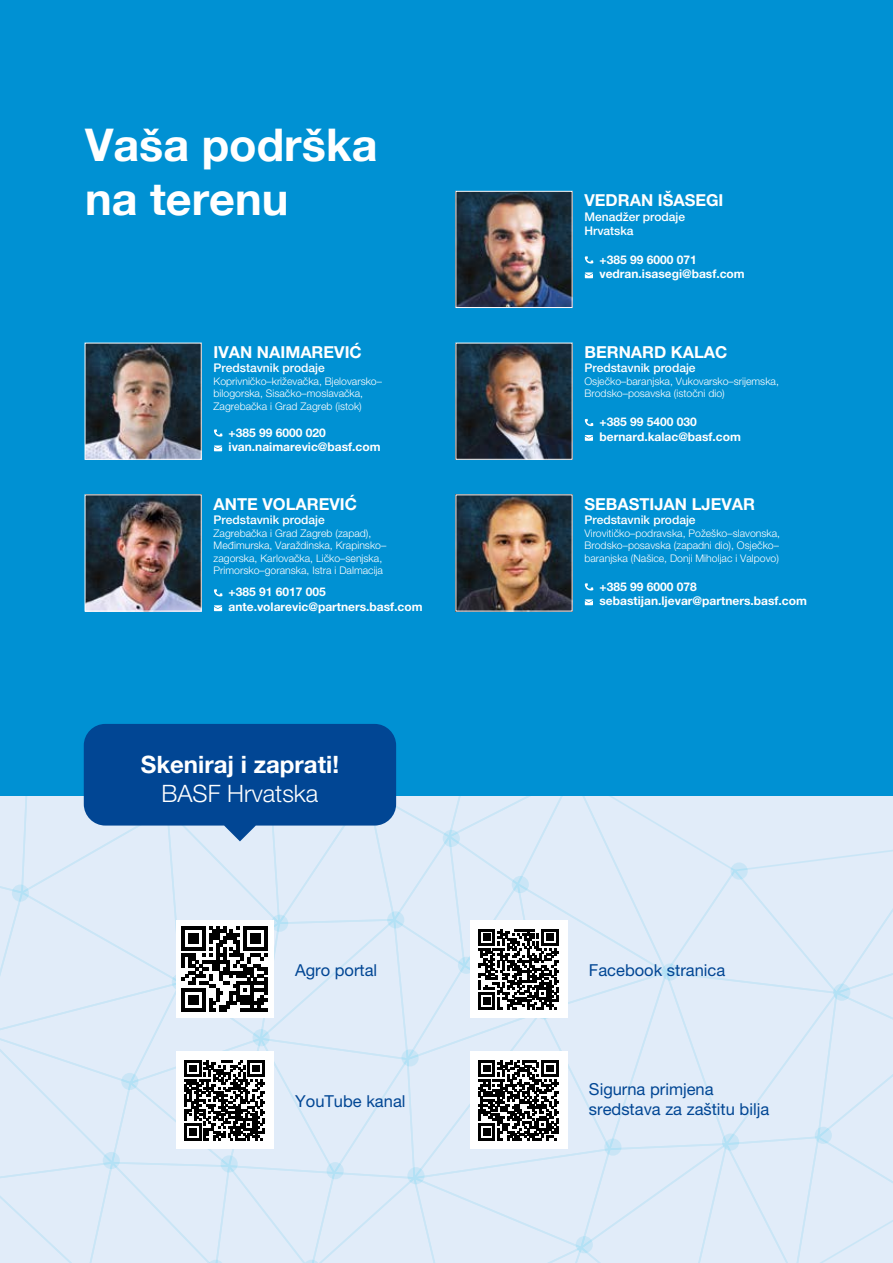
<style>
.page{position:relative;width:893px;height:1263px;background:#fff}
.page>*{position:absolute;margin:0;border:0;box-sizing:border-box;transform-origin:0 0}
.t1{font:700 45px/54px "Helvetica Neue";color:#fff}
.t2{font:700 24px "Helvetica Neue LT Pro";color:#fff}
.t3{font:300 24px "Helvetica Neue LT Pro";color:#fff}
.t4{font:16.5px/19.8px "Helvetica Neue LT Pro";color:#014694}
.t5{font:700 16.5px "Helvetica Neue LT Pro";color:#fff}
.t6{font:700 12px/14.4px "Helvetica Neue LT Pro";color:#fff}
.t7{font:500 12px/14.4px "Helvetica Neue LT Pro";color:#fff}
.t8{font:300 10.5px/12.6px "Helvetica Neue LT Pro";color:#fff}
</style>
<div class="page">
<div style="left:0;top:0;width:893px;height:795px;background:#0091d3"></div>
<svg style="left:214px;top:445px;width:8px;height:6px"></svg>
<svg style="left:214px;top:429px;width:9px;height:8px"></svg>
<img style="left:87px;top:345px;width:113px;height:113px">
<div style="left:85px;top:343px;width:117px;height:117px;border:1px solid #fff"></div>
<svg style="left:214px;top:605px;width:8px;height:6px"></svg>
<svg style="left:214px;top:589px;width:9px;height:8px"></svg>
<img style="left:87px;top:496px;width:113px;height:113px">
<div style="left:85px;top:494px;width:117px;height:117px;border:1px solid #fff"></div>
<svg style="left:585px;top:435px;width:8px;height:6px"></svg>
<svg style="left:585px;top:419px;width:8px;height:7px"></svg>
<img style="left:458px;top:345px;width:112px;height:113px">
<svg style="left:585px;top:599px;width:8px;height:6px"></svg>
<svg style="left:585px;top:583px;width:8px;height:8px"></svg>
<img style="left:458px;top:496px;width:112px;height:113px">
<svg style="left:585px;top:272px;width:8px;height:6px"></svg>
<svg style="left:585px;top:256px;width:8px;height:8px"></svg>
<img style="left:458px;top:193px;width:112px;height:113px">
<div style="left:456px;top:191px;width:116px;height:117px;border:1px solid #fff"></div>
<svg style="left:0;top:724px;width:893px;height:539px"></svg>
<h1 class="t1" style="left:85px;top:119px;width:294px">Vaša podrška na terenu</h1>
<h3 class="t5" style="left:214px;top:342px;width:150px">IVAN NAIMAREVIĆ</h3>
<p class="t7" style="left:214px;top:361px;width:113px">Predstavnik prodaje</p>
<p class="t8" style="left:214px;top:375px;width:170px">Koprivničko–križevačka, Bjelovarsko– bilogorska, Sisačko–moslavačka,<br>Zagrebačka i Grad Zagreb (istok)</p>
<p class="t6" style="left:229px;top:425px;width:154px">+385 99 6000 020 ivan.naimarevic@basf.com</p>
<h3 class="t5" style="left:214px;top:493px;width:145px">ANTE VOLAREVIĆ</h3>
<p class="t7" style="left:214px;top:512px;width:113px">Predstavnik prodaje</p>
<p class="t8" style="left:214px;top:526px;width:174px">Zagrebačka i Grad Zagreb (zapad), Međimurska, Varaždinska, Krapinsko– zagorska, Karlovačka, Ličko–senjska, Primorsko–goranska, Istra i Dalmacija</p>
<p class="t6" style="left:229px;top:585px;width:196px">+385 91 6017 005 ante.volarevic@partners.basf.com</p>
<h2 class="t2" style="left:141px;top:749px;width:200px">Skeniraj i zaprati!</h2>
<h2 class="t3" style="left:161px;top:778px;width:158px">BASF Hrvatska</h2>
<h3 class="t4" style="left:295px;top:960px;width:84px">Agro portal</h3>
<h3 class="t4" style="left:295px;top:1091px;width:112px">YouTube kanal</h3>
<h3 class="t5" style="left:584px;top:190px;width:141px">VEDRAN IŠASEGI</h3>
<p class="t7" style="left:584px;top:209px;width:102px">Menadžer prodaje<br>Hrvatska</p>
<p class="t6" style="left:599px;top:252px;width:147px">+385 99 6000 071 vedran.isasegi@basf.com</p>
<h3 class="t5" style="left:584px;top:342px;width:145px">BERNARD KALAC</h3>
<p class="t7" style="left:584px;top:361px;width:113px">Predstavnik prodaje</p>
<p class="t8" style="left:584px;top:375px;width:196px">Osječko–baranjska, Vukovarsko–srijemska,<br>Brodsko–posavska (istočni dio)</p>
<p class="t6" style="left:599px;top:414px;width:143px">+385 99 5400 030 bernard.kalac@basf.com</p>
<h3 class="t5" style="left:584px;top:494px;width:172px">SEBASTIJAN LJEVAR</h3>
<p class="t7" style="left:584px;top:512px;width:113px">Predstavnik prodaje</p>
<p class="t8" style="left:584px;top:526px;width:197px;text-align:justify">Virovitičko–podravska, Požeško–slavonska, Brodsko–posavska (zapadni dio), Osječko– baranjska (Našice, Donji Miholjac i Valpovo)</p>
<p class="t6" style="left:599px;top:579px;width:209px">+385 99 6000 078 sebastijan.ljevar@partners.basf.com</p>
<h3 class="t4" style="left:589px;top:960px;width:138px">Facebook stranica</h3>
<h3 class="t4" style="left:589px;top:1079px;width:182px">Sigurna primjena sredstava za zaštitu bilja</h3>
</div>
